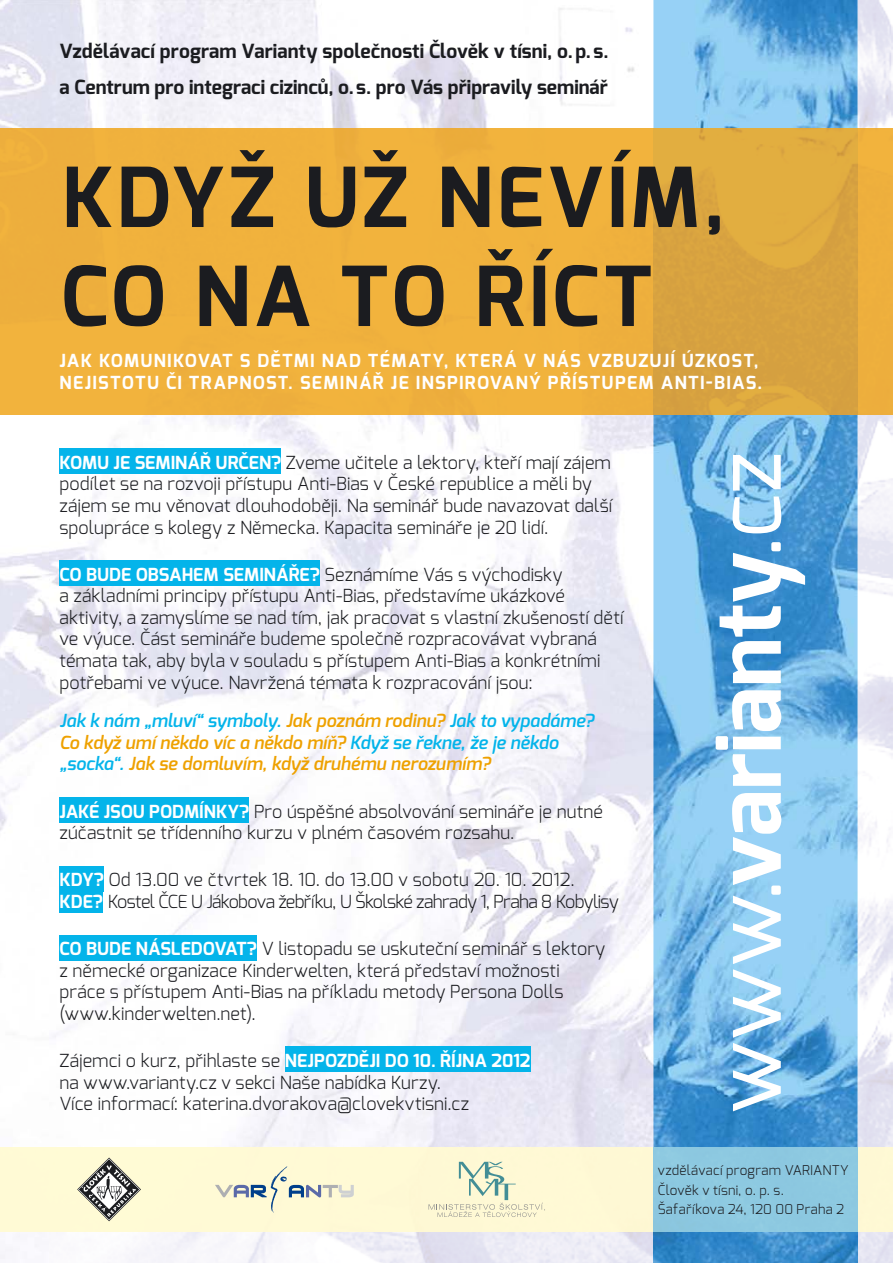
<style>
.page{position:relative;width:893px;height:1263px;background:#fff}
.page>*{position:absolute;margin:0;border:0;box-sizing:border-box;transform-origin:0 0}
.t1{font:700 90px "Exo";color:#fff}
.t2{font:700 82.5px/99px "Exo";letter-spacing:.04em;color:#1b1c20}
.t3{font:700 19.5px/36px "Exo";color:#1b1c20}
.t4{font:300 18px/21.6px "Exo";letter-spacing:.005em;color:#1b1c20}
.t5{font:italic 600 18px/21.6px "Exo";color:#eea100}
.t6{font:700 18px/21.6px "Exo";letter-spacing:.07em;color:#fff}
.t7{font:300 18px/21.6px "Exo";letter-spacing:-.03em;color:#1b1c20}
.t8{font:300 13.5px/19.5px "Exo";letter-spacing:.02em;color:#1b1c20}
.s1{font-weight:700;color:#fff}
.s2{color:#04b4ea}
.s3{font-weight:400}
</style>
<div class="page">
<img style="left:0;top:0;width:634px;height:128px">
<img style="left:0;top:552px;width:49px;height:707px">
<img style="left:49px;top:415px;width:604px;height:733px">
<img style="left:49px;top:1231px;width:808px;height:32px">
<img style="left:857px;top:0;width:36px;height:1263px">
<div style="left:857px;top:1148px;width:36px;height:83px;background:#fef8d4"></div>
<div style="left:0;top:1148px;width:653px;height:83px;background:#fffad5"></div>
<img style="left:653px;top:0;width:204px;height:1231px">
<img style="left:0;top:128px;width:893px;height:287px">
<svg style="left:77px;top:1157px;width:64px;height:64px;background:#bebcab"></svg>
<svg style="left:429px;top:1162px;width:116px;height:55px;background:#eaebcc"></svg>
<svg style="left:215px;top:1166px;width:139px;height:46px;background:#e7e7ce"></svg>
<div style="left:60px;top:448px;width:221px;height:26px;background:#04b4ea"></div>
<div style="left:60px;top:560px;width:260px;height:26px;background:#04b4ea"></div>
<div style="left:60px;top:797px;width:189px;height:26px;background:#04b4ea"></div>
<div style="left:60px;top:866px;width:44px;height:25px;background:#04b4ea"></div>
<div style="left:60px;top:888px;width:43px;height:25px;background:#04b4ea"></div>
<div style="left:60px;top:935px;width:197px;height:25px;background:#04b4ea"></div>
<div style="left:285px;top:1047px;width:246px;height:25px;background:#04b4ea"></div>
<p class="t3" style="left:60px;top:33px;width:551px">Vzdělávací program Varianty společnosti Člověk v tísni, o. p. s. a Centrum pro integraci cizinců, o. s. pro Vás připravily seminář</p>
<h2 class="t2" style="left:61px;top:148px;width:665px">KDYŽ UŽ NEVÍM,<br>CO NA TO ŘÍCT</h2>
<p class="t6" style="left:60px;top:350px;width:704px">JAK KOMUNIKOVAT S DĚTMI NAD TÉMATY, KTERÁ V NÁS VZBUZUJÍ ÚZKOST,<br>NEJISTOTU ČI TRAPNOST. SEMINÁŘ JE INSPIROVANÝ PŘÍSTUPEM ANTI-BIAS.</p>
<p class="t4" style="left:60px;top:451px;width:554px"><span class="s1">KOMU JE SEMINÁŘ URČEN?</span> Zveme učitele a lektory, kteří mají zájem podílet se na rozvoji přístupu Anti-Bias v České republice a měli by zájem se mu věnovat dlouhodoběji. Na seminář bude navazovat další spolupráce s kolegy z Německa. Kapacita semináře je 20 lidí.</p>
<p class="t4" style="left:60px;top:563px;width:565px"><span class="s1">CO BUDE OBSAHEM SEMINÁŘE?</span> Seznámíme Vás s východisky<br>a základními principy přístupu Anti-Bias, představíme ukázkové aktivity, a zamyslíme se nad tím, jak pracovat s vlastní zkušeností dětí ve výuce. Část semináře budeme společně rozpracovávat vybraná témata tak, aby byla v souladu s přístupem Anti-Bias a konkrétními potřebami ve výuce. Navržená témata k rozpracování jsou:</p>
<p class="t5" style="left:60px;top:710px;width:536px"><span class="s2">Jak k nám „mluví“ symboly.</span> Jak poznám rodinu? <span class="s2">Jak to vypadáme?<br></span>Co když umí někdo víc a někdo míň? <span class="s2">Když se řekne, že je někdo „socka“.</span> Jak se domluvím, když druhému nerozumím?</p>
<p class="t4" style="left:60px;top:800px;width:545px"><span class="s1">JAKÉ JSOU PODMÍNKY?</span> Pro úspěšné absolvování semináře je nutné zúčastnit se třídenního kurzu v plném časovém rozsahu.</p>
<p class="t7" style="left:60px;top:869px;width:561px"><span class="s1">KDY?</span> Od 13.00 ve čtvrtek 18. 10. do 13.00 v sobotu 20. 10. 2012.<br><span class="s1">KDE?</span> Kostel ČCE U Jákobova žebříku, U Školské zahrady 1, Praha 8 Kobylisy</p>
<p class="t4" style="left:60px;top:938px;width:547px"><span class="s1">CO BUDE NÁSLEDOVAT?</span> V listopadu se uskuteční seminář s lektory z německé organizace Kinderwelten, která představí možnosti práce s přístupem Anti-Bias na příkladu metody Persona Dolls (www.kinderwelten.net).</p>
<p class="t4" style="left:60px;top:1049px;width:472px">Zájemci o kurz, přihlaste se <span class="s1">NEJPOZDĚJI DO 10. ŘÍJNA 2012 </span>na www.varianty.cz v sekci Naše nabídka Kurzy.<br>Více informací: katerina.dvorakova@clovekvtisni.cz</p>
<h1 class="t1" style="left:691px;top:1113px;width:662px;rotate:-90deg"><span class="s3">www.</span>varianty<span class="s3">.cz</span></h1>
<p class="t8" style="left:658px;top:1161px;width:192px">vzdělávací program VARIANTY<br>Člověk v tísni, o. p. s.<br>Šafaříkova 24, 120 00 Praha 2</p>
</div>
